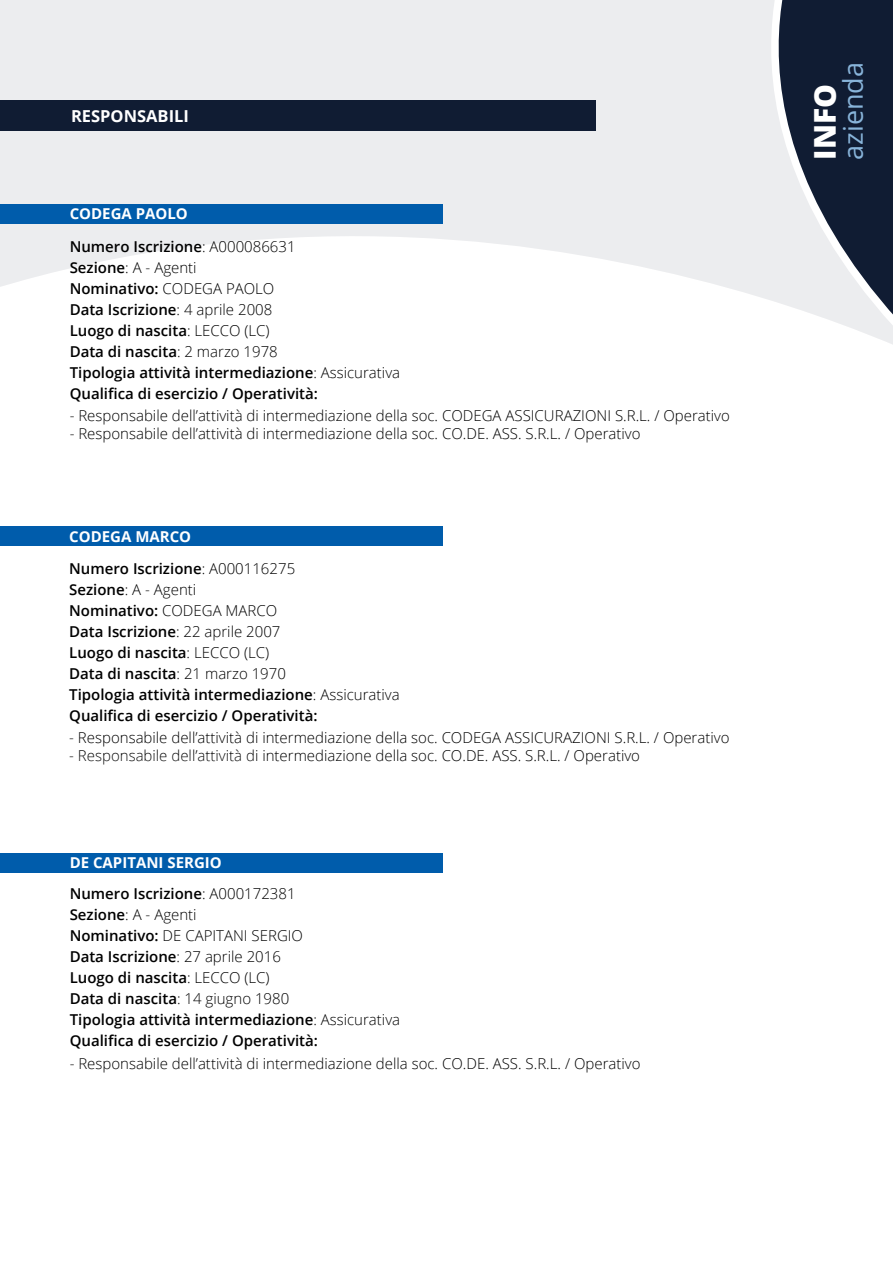
<style>
.page{position:relative;width:893px;height:1263px;background:#fff}
.page>*{position:absolute;margin:0;border:0;box-sizing:border-box;transform-origin:0 0}
.t1{font:800 30px "Open Sans";color:#fff}
.t2{font:27px "Open Sans";color:#88b4da}
.t3{font:700 16.5px "Open Sans";color:#fff}
.t4{font:600 15px/21px "Open Sans";color:#000}
.t5{font:300 15px "Open Sans";color:#000}
.t6{font:700 15px "Open Sans";color:#fff}
.s1{font-weight:300}
</style>
<div class="page">
<svg style="left:0;top:0;width:676px;height:287px;background:#eeeff1"></svg>
<div style="left:0;top:853px;width:443px;height:19px;background:#005cab"></div>
<div style="left:0;top:527px;width:442px;height:19px;background:#005cab"></div>
<div style="left:1px;top:204px;width:442px;height:19px;background:#005cab"></div>
<svg style="left:676px;top:0;width:217px;height:345px;background:#a2a7b0"></svg>
<div style="left:0;top:100px;width:595px;height:31px;background:#101c33"></div>
<p class="t3" style="left:71px;top:105px;width:119px">RESPONSABILI</p>
<p class="t6" style="left:70px;top:203px;width:120px">CODEGA PAOLO</p>
<p class="t4" style="left:70px;top:235px;width:332px">Numero Iscrizione<span class="s1">: A000086631<br></span>Sezione<span class="s1">: A - Agenti<br></span>Nominativo: <span class="s1">CODEGA PAOLO<br></span>Data Iscrizione<span class="s1">: 4 aprile 2008<br></span>Luogo di nascita<span class="s1">: LECCO (LC)<br></span>Data di nascita<span class="s1">: 2 marzo 1978<br></span>Tipologia attività intermediazione<span class="s1">: Assicurativa<br></span>Qualifica di esercizio / Operatività:</p>
<p class="t5" style="left:70px;top:405px;width:662px">- Responsabile dell’attività di intermediazione della soc. CODEGA ASSICURAZIONI S.R.L. / Operativo</p>
<p class="t5" style="left:70px;top:423px;width:572px">- Responsabile dell’attività di intermediazione della soc. CO.DE. ASS. S.R.L. / Operativo</p>
<p class="t6" style="left:69px;top:526px;width:123px">CODEGA MARCO</p>
<p class="t4" style="left:69px;top:557px;width:332px">Numero Iscrizione<span class="s1">: A000116275<br></span>Sezione<span class="s1">: A - Agenti<br></span>Nominativo: <span class="s1">CODEGA MARCO<br></span>Data Iscrizione<span class="s1">: 22 aprile 2007<br></span>Luogo di nascita<span class="s1">: LECCO (LC)<br></span>Data di nascita<span class="s1">: 21 marzo 1970<br></span>Tipologia attività intermediazione<span class="s1">: Assicurativa<br></span>Qualifica di esercizio / Operatività:</p>
<p class="t5" style="left:69px;top:727px;width:662px">- Responsabile dell’attività di intermediazione della soc. CODEGA ASSICURAZIONI S.R.L. / Operativo</p>
<p class="t5" style="left:69px;top:745px;width:572px">- Responsabile dell’attività di intermediazione della soc. CO.DE. ASS. S.R.L. / Operativo</p>
<p class="t6" style="left:70px;top:852px;width:154px">DE CAPITANI SERGIO</p>
<p class="t4" style="left:70px;top:883px;width:332px">Numero Iscrizione<span class="s1">: A000172381<br></span>Sezione<span class="s1">: A - Agenti<br></span>Nominativo: <span class="s1">DE CAPITANI SERGIO<br></span>Data Iscrizione<span class="s1">: 27 aprile 2016<br></span>Luogo di nascita<span class="s1">: LECCO (LC)<br></span>Data di nascita<span class="s1">: 14 giugno 1980<br></span>Tipologia attività intermediazione<span class="s1">: Assicurativa </span>Qualifica di esercizio / Operatività:</p>
<p class="t5" style="left:70px;top:1053px;width:572px">- Responsabile dell’attività di intermediazione della soc. CO.DE. ASS. S.R.L. / Operativo</p>
<h2 class="t2" style="left:834px;top:160px;width:99px;rotate:-90deg">azienda</h2>
<h1 class="t1" style="left:802px;top:160px;width:77px;rotate:-90deg">INFO</h1>
</div>
